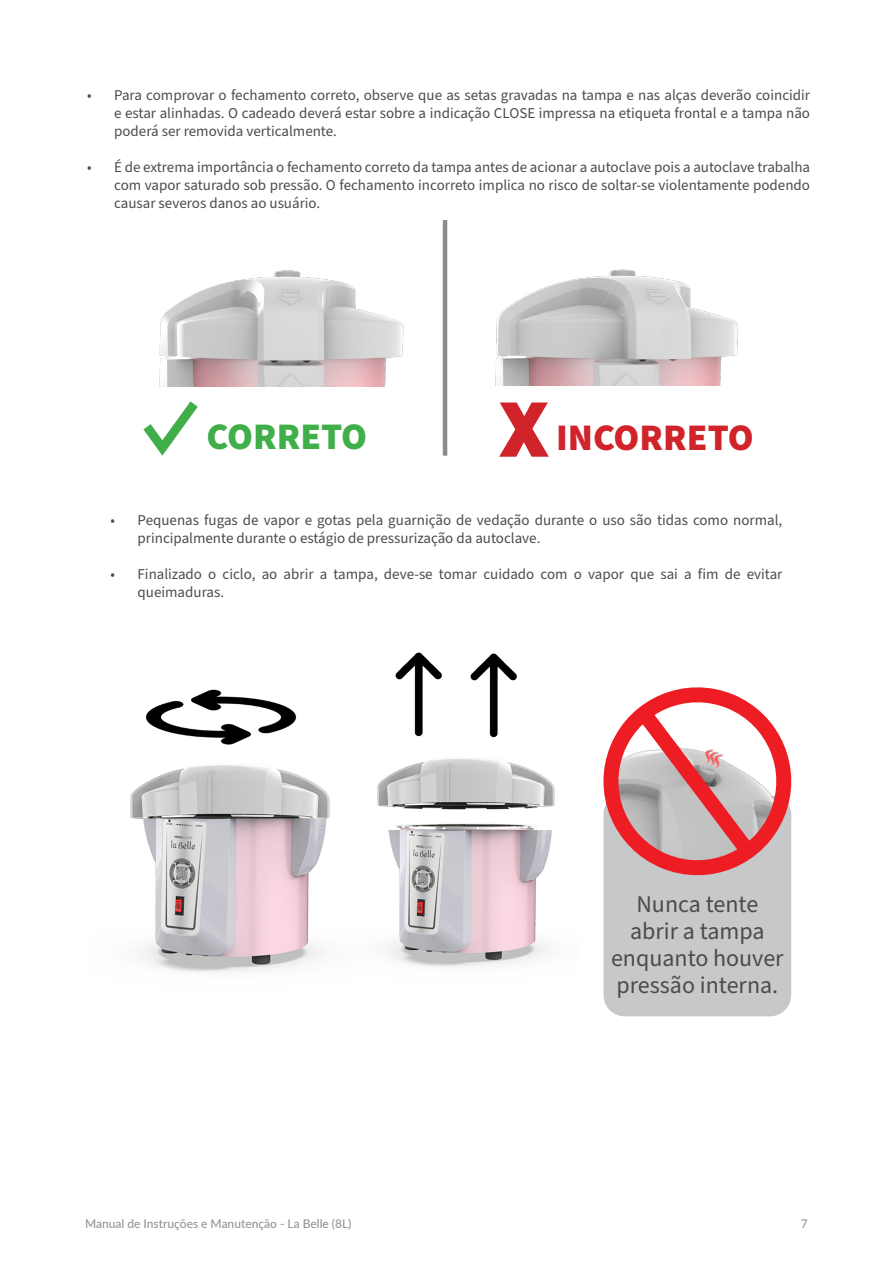
<style>
.page{position:relative;width:893px;height:1263px;background:#fff}
.page>*{position:absolute;margin:0;border:0;box-sizing:border-box;transform-origin:0 0}
.Texto{font:900 37.5px "Source Sans Pro";color:#d1232a}
.Texto-2{font:900 37.5px "Source Sans Pro";color:#40ae49}
.Texto-3{font:24px/27px "Source Sans Pro";color:#4b4c4d;text-align:center}
.t1{font:15px/18px "Source Sans Pro";color:#4b4c4d;text-align:justify}
.t2{font:500 12px "Lato";color:#939598}
</style>
<div class="page">
<img style="left:159px;top:270px;width:245px;height:117px">
<img style="left:495px;top:269px;width:243px;height:117px">
<img style="left:130px;top:765px;width:200px;height:207px">
<hr style="left:443px;top:220px;width:4px;height:236px;background:#878c8f">
<svg style="left:143px;top:401px;width:55px;height:55px"></svg>
<svg style="left:499px;top:402px;width:50px;height:55px"></svg>
<svg style="left:656px;top:687px;width:136px;height:194px"></svg>
<svg style="left:603px;top:697px;width:188px;height:319px;background:#d4b1b3"></svg>
<img style="left:377px;top:757px;width:178px;height:210px">
<img style="left:395px;top:652px;width:47px;height:85px">
<img style="left:145px;top:689px;width:152px;height:56px">
<img style="left:470px;top:653px;width:47px;height:85px">
<p class="t1" style="left:114px;top:87px;width:697px;text-indent:-27px">• Para comprovar o fechamento correto, observe que as setas gravadas na tampa e nas alças deverão coincidir e estar alinhadas. O cadeado deverá estar sobre a indicação CLOSE impressa na etiqueta frontal e a tampa não poderá ser removida verticalmente.</p>
<p class="t1" style="left:114px;top:159px;width:697px;text-indent:-27px">• É de extrema importância o fechamento correto da tampa antes de acionar a autoclave pois a autoclave trabalha com vapor saturado sob pressão. O fechamento incorreto implica no risco de soltar-se violentamente podendo causar severos danos ao usuário.</p>
<p class="Texto-2" style="left:207px;top:411px;width:162px">CORRETO</p>
<p class="Texto" style="left:556px;top:412px;width:199px">INCORRETO</p>
<p class="t1" style="left:138px;top:511px;width:646px;text-indent:-27px">• Pequenas fugas de vapor e gotas pela guarnição de vedação durante o uso são tidas como normal, principalmente durante o estágio de pressurização da autoclave.</p>
<p class="t1" style="left:138px;top:565px;width:646px;text-indent:-27px">• Finalizado o ciclo, ao abrir a tampa, deve-se tomar cuidado com o vapor que sai a fim de evitar queimaduras.</p>
<p class="Texto-3" style="left:611px;top:891px;width:174px">Nunca tente abrir a tampa enquanto houver pressão interna.</p>
<p class="t2" style="left:85px;top:1215px;width:268px">Manual de Instruções e Manutenção - La Belle (8L)</p>
<p class="t2" style="left:801px;top:1215px;width:8px">7</p>
</div>
